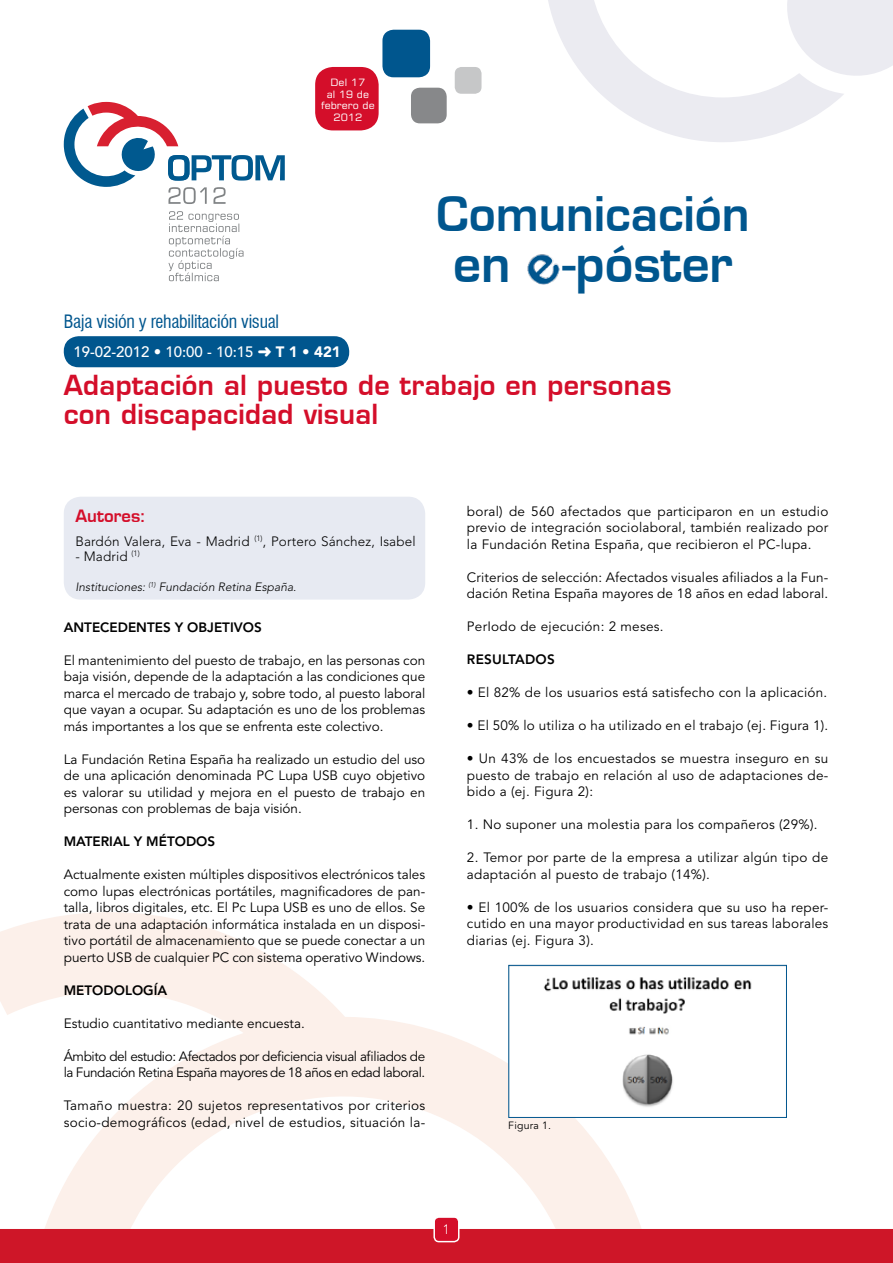
<style>
.page{position:relative;width:893px;height:1263px;background:#fff}
.page>*{position:absolute;margin:0;border:0;box-sizing:border-box;transform-origin:0 0}
.t1{font:49.2px "Square 721 Dm Normal";color:#00568e}
.t2{font:46.5px "Square 721 Dm Normal";color:#00568e}
.t3{font:27px/28.5px "Square 721 Dm Normal";letter-spacing:.01em;color:#d40e2a}
.t4{font:condensed 18px "Swiss 721 BT";letter-spacing:-.015em;color:#00568e}
.t5{font:16.65px "Square 721 Dm Normal";color:#d40e2a}
.t6{font:500 15px "Avenir";color:#fff}
.t7{font:13.5px/16.5px "Avenir";letter-spacing:.02em;color:#000;text-align:justify}
.t8{font:13.5px/16.5px "Avenir";letter-spacing:-.03em;color:#000}
.t9{font:300 13.5px "Avenir";letter-spacing:.01em;color:#000}
.t10{font:800 13.5px "Avenir";color:#000}
.t11{font:13.5px "Avenir";color:#000}
.t12{font:800 13.5px "Avenir";letter-spacing:.02em;color:#000}
.t13{font:300 13.5px "Avenir";color:#fff}
.t14{font:italic 300 12px "Avenir";color:#000}
.t15{font:10.5px "Avenir";letter-spacing:.02em;color:#000}
.t16{font:10.2px/11.7px "Square 721";color:#fff;text-align:center;scale:1.05 1}
.s1{font-weight:900}
</style>
<div class="page">
<svg style="left:548px;top:0;width:345px;height:142px"></svg>
<svg style="left:0;top:912px;width:646px;height:317px"></svg>
<div style="left:0;top:1229px;width:893px;height:34px;background:#ce1628"></div>
<svg style="left:64px;top:102px;width:221px;height:102px"></svg>
<svg style="left:168px;top:211px;width:76px;height:70px"></svg>
<div style="left:64px;top:497px;width:361px;height:103px;background:#e7eaf2;border-radius:17px"></div>
<div style="left:64px;top:336px;width:285px;height:31px;background:#00568e;border-radius:15px"></div>
<div style="left:315px;top:67px;width:64px;height:63px;background:#d40e2a;border-radius:18px"></div>
<div style="left:382px;top:30px;width:48px;height:47px;background:#00568e;border-radius:11px"></div>
<div style="left:411px;top:88px;width:36px;height:35px;background:#87888a;border-radius:9px"></div>
<div style="left:455px;top:67px;width:26px;height:27px;background:#c6c7c8;border-radius:7px"></div>
<div style="left:434px;top:1217px;width:25px;height:24px;background:#d40e2a;border-radius:5px"></div>
<div style="left:433px;top:1216px;width:26px;height:26px;border:1px solid #fff;border-radius:5px"></div>
<img style="left:527px;top:254px;width:33px;height:31px">
<img style="left:510px;top:967px;width:242px;height:149px">
<div style="left:508px;top:965px;width:279px;height:153px;border:1px solid #00568e"></div>
<p class="t16" style="left:321px;top:76px;width:53px">Del 17<br>al 19 de febrero de<br>2012</p>
<h3 class="t4" style="left:64px;top:311px;width:217px">Baja visión y rehabilitación visual</h3>
<p class="t6" style="left:73px;top:343px;width:269px">19-02-2012 • 10:00 - 10:15 ➜ <span class="s1">T 1 • 421</span></p>
<h2 class="t2" style="left:436px;top:185px;width:315px">Comunicación</h2>
<h1 class="t1" style="left:453px;top:233px;width:281px">en -póster</h1>
<h3 class="t3" style="left:64px;top:370px;width:609px">Adaptación al puesto de trabajo en personas con discapacidad visual</h3>
<p class="t5" style="left:75px;top:505px;width:72px">Autores:</p>
<p class="t9" style="left:75px;top:533px;width:342px">Bardón Valera, Eva - Madrid <sup>(1)</sup>, Portero Sánchez, Isabel</p>
<p class="t9" style="left:75px;top:548px;width:66px">- Madrid <sup>(1)</sup></p>
<p class="t14" style="left:75px;top:579px;width:222px">Instituciones: <sup>(1)</sup> Fundación Retina España.</p>
<p class="t10" style="left:64px;top:619px;width:199px">ANTECEDENTES Y OBJETIVOS</p>
<p class="t7" style="left:64px;top:652px;width:363px">El mantenimiento del puesto de trabajo, en las personas con baja visión, depende de la adaptación a las condiciones que marca el mercado de trabajo y, sobre todo, al puesto laboral que vayan a ocupar. Su adaptación es uno de los problemas más importantes a los que se enfrenta este colectivo.</p>
<p class="t7" style="left:64px;top:751px;width:363px">La Fundación Retina España ha realizado un estudio del uso de una aplicación denominada PC Lupa USB cuyo objetivo es valorar su utilidad y mejora en el puesto de trabajo en personas con problemas de baja visión.</p>
<p class="t10" style="left:64px;top:833px;width:153px">MATERIAL Y MÉTODOS</p>
<p class="t7" style="left:64px;top:866px;width:363px">Actualmente existen múltiples dispositivos electrónicos tales como lupas electrónicas portátiles, magnificadores de pan&shy;talla, libros digitales, etc. El Pc Lupa USB es uno de ellos. Se trata de una adaptación informática instalada en un disposi&shy;tivo portátil de almacenamiento que se puede conectar a un puerto USB de cualquier PC con sistema operativo Windows.</p>
<p class="t10" style="left:64px;top:982px;width:105px">METODOLOGÍA</p>
<p class="t11" style="left:64px;top:1015px;width:242px">Estudio cuantitativo mediante encuesta.</p>
<p class="t8" style="left:64px;top:1048px;width:363px">Ámbito del estudio: Afectados por deficiencia visual afiliados de la Fundación Retina España mayores de 18 años en edad laboral.</p>
<p class="t7" style="left:64px;top:1097px;width:363px">Tamaño muestra: 20 sujetos representativos por criterios socio-demográficos (edad, nivel de estudios, situación la-</p>
<p class="t7" style="left:467px;top:503px;width:363px">boral) de 560 afectados que participaron en un estudio previo de integración sociolaboral, también realizado por la Fundación Retina España, que recibieron el PC-lupa.</p>
<p class="t7" style="left:467px;top:569px;width:363px">Criterios de selección: Afectados visuales afiliados a la Fun&shy;dación Retina España mayores de 18 años en edad laboral.</p>
<p class="t7" style="left:467px;top:619px;width:198px">PerIodo de ejecución: 2 meses.</p>
<p class="t12" style="left:467px;top:652px;width:89px">RESULTADOS</p>
<p class="t7" style="left:467px;top:685px;width:362px">• El 82% de los usuarios está satisfecho con la aplicación.</p>
<p class="t7" style="left:467px;top:718px;width:363px">• El 50% lo utiliza o ha utilizado en el trabajo (ej. Figura 1).</p>
<p class="t7" style="left:467px;top:751px;width:363px">• Un 43% de los encuestados se muestra inseguro en su puesto de trabajo en relación al uso de adaptaciones de&shy;bido a (ej. Figura 2):</p>
<p class="t7" style="left:467px;top:817px;width:352px">1. No suponer una molestia para los compañeros (29%).</p>
<p class="t7" style="left:467px;top:850px;width:363px">2. Temor por parte de la empresa a utilizar algún tipo de adaptación al puesto de trabajo (14%).</p>
<p class="t7" style="left:467px;top:899px;width:363px">• El 100% de los usuarios considera que su uso ha reper&shy;cutido en una mayor productividad en sus tareas laborales diarias (ej. Figura 3).</p>
<p class="t15" style="left:508px;top:1119px;width:44px">Figura 1.</p>
<p class="t13" style="left:443px;top:1222px;width:9px">1</p>
</div>
